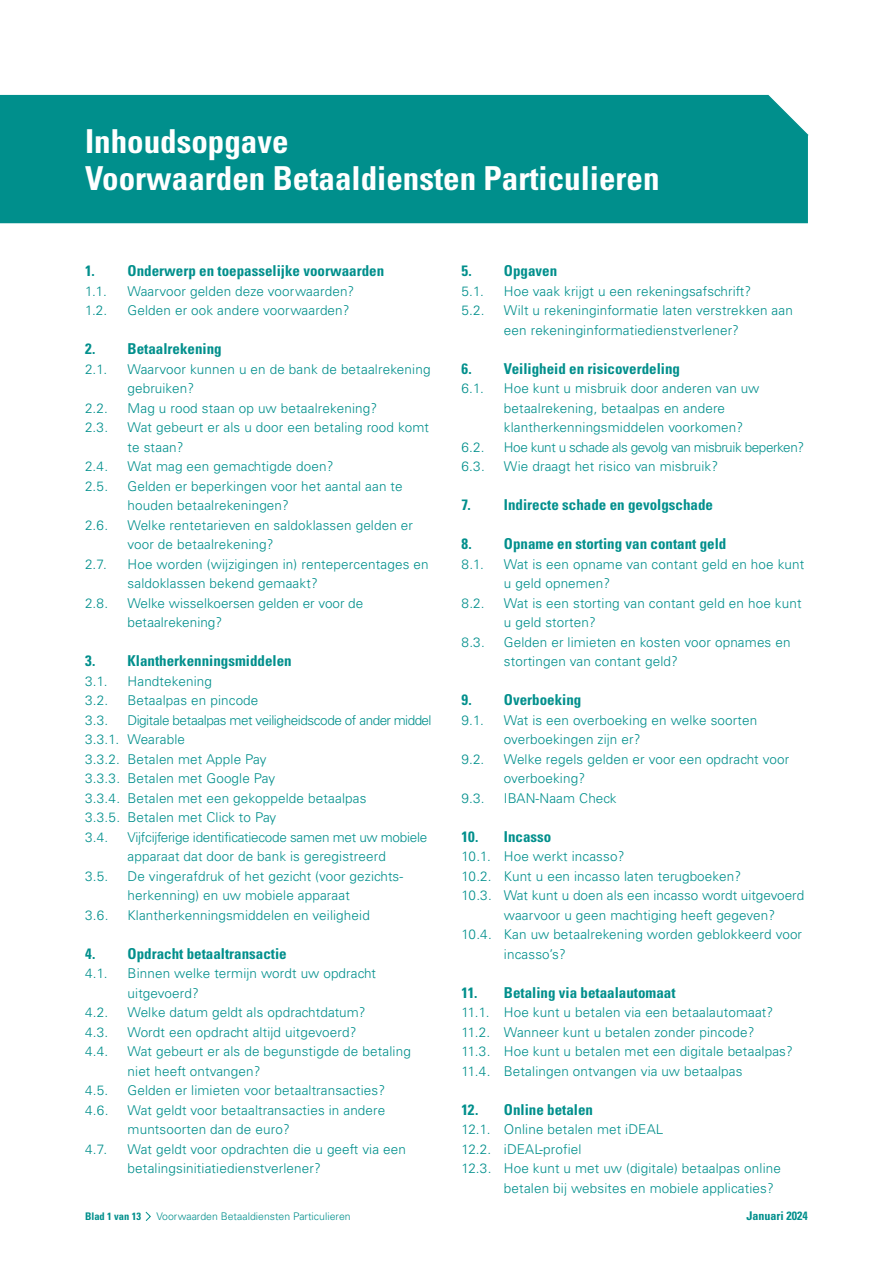
<style>
.page{position:relative;width:893px;height:1263px;background:#fff}
.page>*{position:absolute;margin:0;border:0;box-sizing:border-box;transform-origin:0 0}
.t1{font:700 condensed 33px/37.5px "Univers LT Std";color:#fff}
.t2{font:700 condensed 15px "Univers LT Std";color:#008f8c}
.t3{font:300 13.5px/19.5px "Univers LT Std";letter-spacing:.01em;color:#008f8c}
.t4{font:300 13.5px/19.5px "Univers LT Std";letter-spacing:-.02em;color:#008f8c}
.t5{font:300 13.5px "Univers LT Std";letter-spacing:-.03em;color:#008f8c}
.t6{font:700 condensed 12px "Univers LT Std";color:#008f8c}
.t7{font:300 10.5px "Univers LT Std";color:#008f8c}
.t8{font:700 condensed 10.5px "Univers LT Std";color:#008f8c}
</style>
<div class="page">
<svg style="left:0;top:94px;width:809px;height:42px;background:#80c7c5"></svg>
<svg style="left:145px;top:1211px;width:6px;height:10px"></svg>
<div style="left:0;top:96px;width:808px;height:127px;background:#008f8c"></div>
<h1 class="t1" style="left:85px;top:122px;width:576px">Inhoudsopgave<br>Voorwaarden Betaaldiensten Particulieren</h1>
<p class="t2" style="left:85px;top:262px;width:301px">1. Onderwerp en toepasselijke voorwaarden</p>
<p class="t3" style="left:85px;top:281px;width:23px">1.1.</p>
<p class="t3" style="left:128px;top:281px;width:228px">Waarvoor gelden deze voorwaarden?</p>
<p class="t3" style="left:85px;top:301px;width:24px">1.2.</p>
<p class="t3" style="left:128px;top:301px;width:224px">Gelden er ook andere voorwaarden?</p>
<p class="t2" style="left:85px;top:340px;width:138px">2. Betaalrekening</p>
<p class="t3" style="left:85px;top:359px;width:24px">2.1.</p>
<p class="t3" style="left:128px;top:359px;width:304px">Waarvoor kunnen u en de bank de betaalrekening gebruiken?</p>
<p class="t3" style="left:85px;top:398px;width:24px">2.2.</p>
<p class="t3" style="left:128px;top:398px;width:251px">Mag u rood staan op uw betaalrekening?</p>
<p class="t3" style="left:85px;top:418px;width:25px">2.3.</p>
<p class="t3" style="left:128px;top:418px;width:303px">Wat gebeurt er als u door een betaling rood komt te staan?</p>
<p class="t3" style="left:85px;top:457px;width:25px">2.4.</p>
<p class="t3" style="left:128px;top:457px;width:207px">Wat mag een gemachtigde doen?</p>
<p class="t3" style="left:85px;top:476px;width:25px">2.5.</p>
<p class="t3" style="left:128px;top:476px;width:277px">Gelden er beperkingen voor het aantal aan te houden betaalrekeningen?</p>
<p class="t3" style="left:85px;top:515px;width:25px">2.6.</p>
<p class="t3" style="left:128px;top:515px;width:287px">Welke rentetarieven en saldoklassen gelden er voor de betaalrekening?</p>
<p class="t3" style="left:85px;top:554px;width:23px">2.7.</p>
<p class="t3" style="left:128px;top:554px;width:303px">Hoe worden (wijzigingen in) rentepercentages en saldoklassen bekend gemaakt?</p>
<p class="t3" style="left:85px;top:593px;width:25px">2.8.</p>
<p class="t3" style="left:128px;top:593px;width:237px">Welke wisselkoersen gelden er voor de betaalrekening?</p>
<p class="t2" style="left:85px;top:652px;width:208px">3. Klantherkenningsmiddelen</p>
<p class="t3" style="left:85px;top:671px;width:24px">3.1.</p>
<p class="t3" style="left:128px;top:671px;width:86px">Handtekening</p>
<p class="t3" style="left:85px;top:691px;width:25px">3.2.</p>
<p class="t3" style="left:128px;top:691px;width:132px">Betaalpas en pincode</p>
<p class="t3" style="left:85px;top:710px;width:25px">3.3.</p>
<p class="t3" style="left:85px;top:710px;width:348px;text-indent:43px">Digitale betaalpas met veiligheidscode of ander middel<br>3.3.1. Wearable<br>3.3.2. Betalen met Apple Pay<br>3.3.3. Betalen met Google Pay<br>3.3.4. Betalen met een gekoppelde betaalpas<br>3.3.5. Betalen met Click to Pay<br>3.4.</p>
<p class="t4" style="left:128px;top:827px;width:301px">Vijfcijferige identificatiecode samen met uw mobiele apparaat dat door de bank is geregistreerd</p>
<p class="t3" style="left:85px;top:866px;width:25px">3.5.</p>
<p class="t3" style="left:128px;top:866px;width:277px">De vingerafdruk of het gezicht (voor gezichts&shy;herkenning) en uw mobiele apparaat</p>
<p class="t3" style="left:85px;top:905px;width:25px">3.6.</p>
<p class="t3" style="left:128px;top:905px;width:244px">Klantherkenningsmiddelen en veiligheid</p>
<p class="t2" style="left:85px;top:944px;width:203px">4. Opdracht betaaltransactie</p>
<p class="t3" style="left:85px;top:964px;width:24px">4.1.</p>
<p class="t3" style="left:128px;top:964px;width:250px">Binnen welke termijn wordt uw opdracht uitgevoerd?</p>
<p class="t3" style="left:85px;top:1003px;width:25px">4.2.</p>
<p class="t3" style="left:128px;top:1003px;width:240px">Welke datum geldt als opdrachtdatum?</p>
<p class="t3" style="left:85px;top:1022px;width:25px">4.3.</p>
<p class="t3" style="left:128px;top:1022px;width:230px">Wordt een opdracht altijd uitgevoerd?</p>
<p class="t3" style="left:85px;top:1042px;width:25px">4.4.</p>
<p class="t3" style="left:128px;top:1042px;width:285px">Wat gebeurt er als de begunstigde de betaling niet heeft ontvangen?</p>
<p class="t3" style="left:85px;top:1081px;width:25px">4.5.</p>
<p class="t3" style="left:128px;top:1081px;width:259px">Gelden er limieten voor betaaltransacties?</p>
<p class="t3" style="left:85px;top:1100px;width:25px">4.6.</p>
<p class="t3" style="left:128px;top:1100px;width:259px">Wat geldt voor betaaltransacties in andere muntsoorten dan de euro?</p>
<p class="t3" style="left:85px;top:1139px;width:24px">4.7.</p>
<p class="t3" style="left:128px;top:1139px;width:280px">Wat geldt voor opdrachten die u geeft via een betalingsinitiatiedienstverlener?</p>
<p class="t2" style="left:461px;top:262px;width:97px">5. Opgaven</p>
<p class="t3" style="left:461px;top:281px;width:24px">5.1.</p>
<p class="t3" style="left:504px;top:281px;width:249px">Hoe vaak krijgt u een rekeningsafschrift?</p>
<p class="t3" style="left:461px;top:301px;width:25px">5.2.</p>
<p class="t3" style="left:504px;top:301px;width:290px">Wilt u rekeninginformatie laten verstrekken aan een rekeninginformatiedienstverlener?</p>
<p class="t2" style="left:461px;top:359px;width:220px">6. Veiligheid en risicoverdeling</p>
<p class="t3" style="left:461px;top:379px;width:24px">6.1.</p>
<p class="t3" style="left:504px;top:379px;width:257px">Hoe kunt u misbruik door anderen van uw betaalrekening, betaalpas en andere klantherkenningsmiddelen voorkomen?</p>
<p class="t3" style="left:461px;top:437px;width:25px">6.2.</p>
<p class="t5" style="left:504px;top:439px;width:302px">Hoe kunt u schade als gevolg van misbruik beperken?</p>
<p class="t3" style="left:461px;top:457px;width:25px">6.3.</p>
<p class="t3" style="left:504px;top:457px;width:216px">Wie draagt het risico van misbruik?</p>
<p class="t2" style="left:461px;top:496px;width:253px">7. Indirecte schade en gevolgschade</p>
<p class="t2" style="left:461px;top:535px;width:267px">8. Opname en storting van contant geld</p>
<p class="t3" style="left:461px;top:554px;width:24px">8.1.</p>
<p class="t3" style="left:504px;top:554px;width:302px">Wat is een opname van contant geld en hoe kunt u geld opnemen?</p>
<p class="t3" style="left:461px;top:593px;width:25px">8.2.</p>
<p class="t3" style="left:504px;top:593px;width:299px">Wat is een storting van contant geld en hoe kunt u geld storten?</p>
<p class="t3" style="left:461px;top:632px;width:25px">8.3.</p>
<p class="t3" style="left:504px;top:632px;width:288px">Gelden er limieten en kosten voor opnames en stortingen van contant geld?</p>
<p class="t2" style="left:461px;top:691px;width:122px">9. Overboeking</p>
<p class="t3" style="left:461px;top:710px;width:24px">9.1.</p>
<p class="t3" style="left:504px;top:710px;width:255px">Wat is een overboeking en welke soorten overboekingen zijn er?</p>
<p class="t3" style="left:461px;top:749px;width:25px">9.2.</p>
<p class="t3" style="left:504px;top:749px;width:287px">Welke regels gelden er voor een opdracht voor overboeking?</p>
<p class="t3" style="left:461px;top:788px;width:25px">9.3.</p>
<p class="t3" style="left:504px;top:788px;width:114px">IBAN-Naam Check</p>
<p class="t2" style="left:461px;top:827px;width:91px">10. Incasso</p>
<p class="t3" style="left:461px;top:847px;width:165px">10.1. Hoe werkt incasso?</p>
<p class="t3" style="left:461px;top:866px;width:281px">10.2. Kunt u een incasso laten terugboeken?</p>
<p class="t3" style="left:461px;top:886px;width:344px">10.3. Wat kunt u doen als een incasso wordt uitgevoerd</p>
<p class="t3" style="left:504px;top:905px;width:273px">waarvoor u geen machtiging heeft gegeven?</p>
<p class="t3" style="left:461px;top:925px;width:342px">10.4. Kan uw betaalrekening worden geblokkeerd voor</p>
<p class="t3" style="left:504px;top:944px;width:63px">incasso’s?</p>
<p class="t2" style="left:461px;top:983px;width:216px">11. Betaling via betaalautomaat</p>
<p class="t3" style="left:461px;top:1003px;width:333px">11.1. Hoe kunt u betalen via een betaalautomaat?<br>11.2. Wanneer kunt u betalen zonder pincode?<br>11.3. Hoe kunt u betalen met een digitale betaalpas?<br>11.4. Betalingen ontvangen via uw betaalpas</p>
<p class="t2" style="left:461px;top:1100px;width:133px">12. Online betalen</p>
<p class="t3" style="left:461px;top:1120px;width:203px">12.1. Online betalen met iDEAL</p>
<p class="t3" style="left:461px;top:1139px;width:122px">12.2. iDEAL-profiel</p>
<p class="t3" style="left:461px;top:1159px;width:321px">12.3. Hoe kunt u met uw (digitale) betaalpas online</p>
<p class="t3" style="left:504px;top:1178px;width:271px">betalen bij websites en mobiele applicaties?</p>
<p class="t8" style="left:85px;top:1209px;width:57px">Blad 1 van 13</p>
<p class="t7" style="left:157px;top:1209px;width:196px">Voorwaarden Betaaldiensten Particulieren</p>
<p class="t6" style="left:747px;top:1208px;width:63px">Januari 2024</p>
</div>
